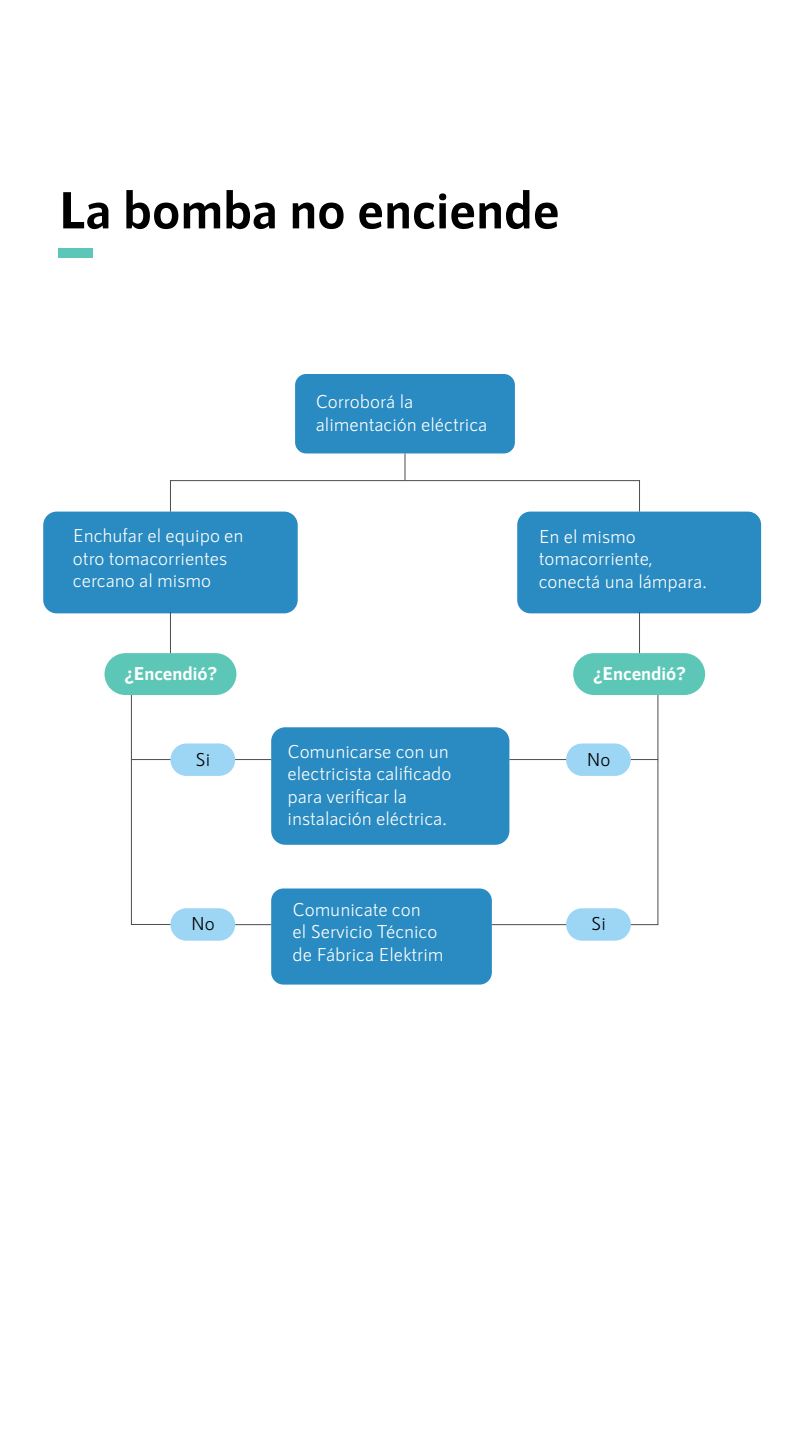
<style>
.page{position:relative;width:810px;height:1440px;background:#fff}
.page>*{position:absolute;margin:0;border:0;box-sizing:border-box;transform-origin:0 0}
.t1{font:700 52.5px "RNS Sanz";color:#000}
.t2{font:18.75px/22.5px "RNS Sanz";color:#fff}
.t3{font:700 18.75px "RNS Sanz";color:#fff}
.t4{font:18.75px "RNS Sanz";letter-spacing:-.01em;color:#000}
</style>
<div class="page">
<div style="left:271px;top:888px;width:221px;height:97px;background:#298bc1;border-radius:12px"></div>
<div style="left:295px;top:374px;width:220px;height:79px;background:#298bc1;border-radius:11px"></div>
<div style="left:517px;top:512px;width:244px;height:101px;background:#298bc1;border-radius:13px"></div>
<div style="left:43px;top:512px;width:255px;height:101px;background:#298bc1;border-radius:14px"></div>
<div style="left:271px;top:727px;width:238px;height:118px;background:#298bc1;border-radius:14px"></div>
<div style="left:170px;top:908px;width:65px;height:33px;background:#9dd5f4;border-radius:16px"></div>
<div style="left:566px;top:744px;width:65px;height:32px;background:#9dd5f4;border-radius:16px"></div>
<div style="left:170px;top:744px;width:65px;height:32px;background:#9dd5f4;border-radius:16px"></div>
<div style="left:566px;top:908px;width:65px;height:33px;background:#9dd5f4;border-radius:16px"></div>
<div style="left:105px;top:653px;width:131px;height:42px;background:#5dc7b7;border-radius:21px"></div>
<div style="left:573px;top:653px;width:132px;height:42px;background:#5dc7b7;border-radius:21px"></div>
<svg style="left:405px;top:453px;width:1px;height:28px"></svg>
<hr style="left:170px;top:612px;width:1px;height:41px;background:#4d4d4d">
<hr style="left:639px;top:612px;width:1px;height:41px;background:#4d4d4d">
<svg style="left:131px;top:695px;width:40px;height:230px"></svg>
<hr style="left:131px;top:759px;width:39px;height:1px;background:#4d4d4d">
<svg style="left:631px;top:695px;width:27px;height:230px"></svg>
<hr style="left:235px;top:759px;width:36px;height:1px;background:#4d4d4d">
<hr style="left:509px;top:759px;width:57px;height:1px;background:#4d4d4d">
<hr style="left:492px;top:925px;width:74px;height:1px;background:#4d4d4d">
<hr style="left:235px;top:925px;width:36px;height:1px;background:#4d4d4d">
<div style="left:58px;top:248px;width:34px;height:9px;background:#5dc7b7"></div>
<h1 class="t1" style="left:58px;top:180px;width:503px">La bomba no enciende</h1>
<p class="t2" style="left:73px;top:524px;width:172px">Enchufar el equipo en otro tomacorrientes cercano al mismo</p>
<p class="t2" style="left:316px;top:390px;width:173px">Corroborá la alimentación eléctrica</p>
<p class="t2" style="left:539px;top:525px;width:170px">En el mismo tomacorriente, conectá una lámpara.</p>
<p class="t3" style="left:125px;top:663px;width:94px">¿Encendió?</p>
<p class="t3" style="left:594px;top:663px;width:94px">¿Encendió?</p>
<p class="t2" style="left:288px;top:740px;width:165px">Comunicarse con un electricista calificado para verificar la instalación eléctrica.</p>
<p class="t4" style="left:195px;top:748px;width:16px">Si</p>
<p class="t4" style="left:586px;top:748px;width:26px">No</p>
<p class="t4" style="left:191px;top:913px;width:26px">No</p>
<p class="t2" style="left:293px;top:898px;width:153px">Comunicate con<br>el Servicio Técnico de Fábrica Elektrim</p>
<p class="t4" style="left:591px;top:913px;width:16px">Si</p>
</div>
